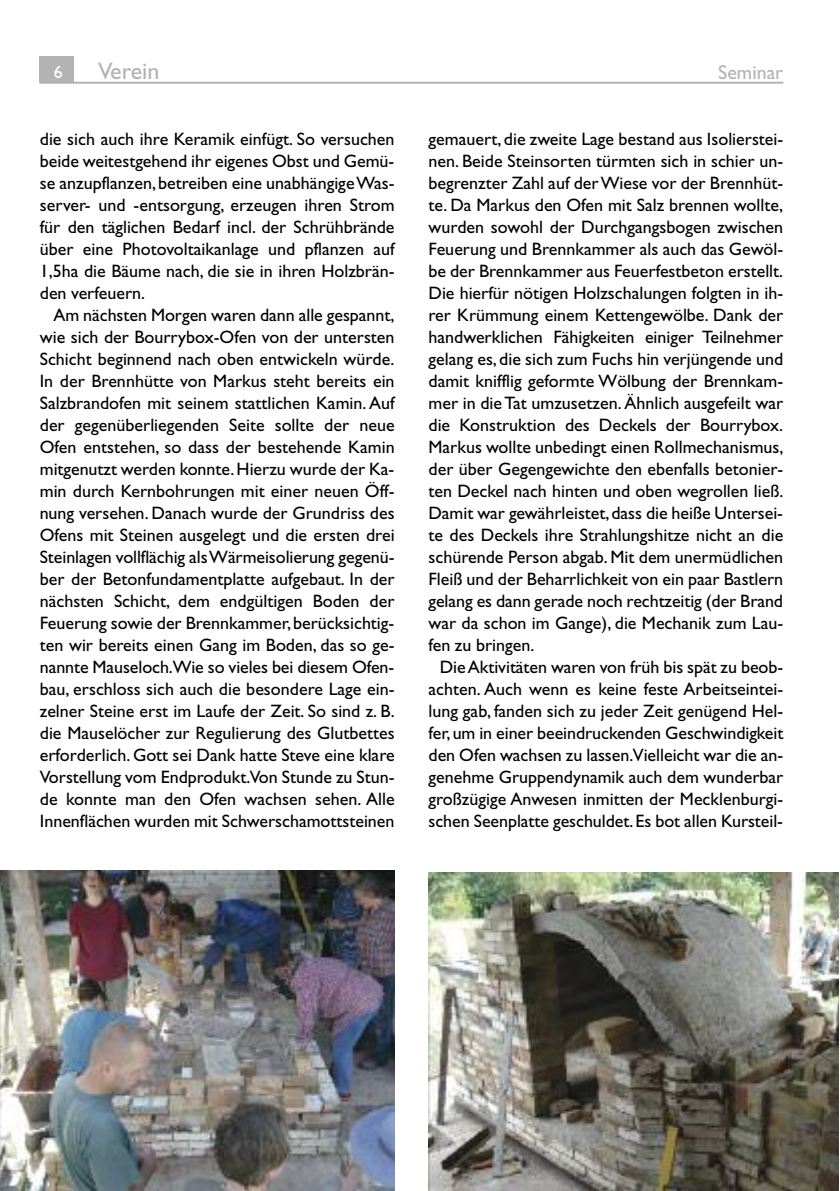
<style>
.page{position:relative;width:840px;height:1191px;background:#fff}
.page>*{position:absolute;margin:0;border:0;box-sizing:border-box;transform-origin:0 0}
.t1{font:24px "Gill Sans";color:#b3b3b3}
.t2{font:20px "Gill Sans";color:#b3b3b3}
.t3{font:18px/22px "Gill Sans";color:#000;text-align:justify}
.t4{font:18px "Gill Sans";color:#fff}
</style>
<div class="page">
<div style="left:40px;top:57px;width:34px;height:26px;background:#b3b3b3"></div>
<img style="left:0;top:870px;width:394px;height:321px">
<img style="left:428px;top:872px;width:410px;height:319px">
<hr style="left:40px;top:82px;width:742px;height:2px;background:#b3b3b3">
<p class="t4" style="left:54px;top:66px;width:10px">6</p>
<h1 class="t1" style="left:98px;top:62px;width:63px">Verein</h1>
<p class="t2" style="left:717px;top:64px;width:67px">Seminar</p>
<p class="t3" style="left:40px;top:129px;width:356px">die sich auch ihre Keramik einfügt. So versuchen beide weitestgehend ihr eigenes Obst und Gemü&shy;se anzupflanzen, betreiben eine unabhängige Was&shy;server- und -entsorgung, erzeugen ihren Strom für den täglichen Bedarf incl. der Schrühbrände über eine Photovoltaikanlage und pflanzen auf 1,5ha die Bäume nach, die sie in ihren Holzbrän&shy;den verfeuern.</p>
<p class="t3" style="left:40px;top:305px;width:356px;text-indent:14px">Am nächsten Morgen waren dann alle gespannt, wie sich der Bourrybox-Ofen von der untersten Schicht beginnend nach oben entwickeln würde.<br>In der Brennhütte von Markus steht bereits ein Salzbrandofen mit seinem stattlichen Kamin. Auf der gegenüberliegenden Seite sollte der neue Ofen entstehen, so dass der bestehende Kamin mitgenutzt werden konnte. Hierzu wurde der Ka&shy;min durch Kernbohrungen mit einer neuen Öff&shy;nung versehen. Danach wurde der Grundriss des Ofens mit Steinen ausgelegt und die ersten drei Steinlagen vollflächig als Wärmeisolierung gegenü&shy;ber der Betonfundamentplatte aufgebaut. In der nächsten Schicht, dem endgültigen Boden der Feuerung sowie der Brennkammer, berücksichtig&shy;ten wir bereits einen Gang im Boden, das so ge&shy;nannte Mauseloch.Wie so vieles bei diesem Ofen&shy;bau, erschloss sich auch die besondere Lage ein&shy;zelner Steine erst im Laufe der Zeit. So sind z. B. die Mauselöcher zur Regulierung des Glutbettes erforderlich. Gott sei Dank hatte Steve eine klare Vorstellung vom Endprodukt.Von Stunde zu Stun&shy;de konnte man den Ofen wachsen sehen. Alle Innenflächen wurden mit Schwerschamottsteinen</p>
<p class="t3" style="left:428px;top:129px;width:356px">gemauert, die zweite Lage bestand aus Isolierstei&shy;nen. Beide Steinsorten türmten sich in schier un&shy;begrenzter Zahl auf der Wiese vor der Brennhüt&shy;te. Da Markus den Ofen mit Salz brennen wollte, wurden sowohl der Durchgangsbogen zwischen Feuerung und Brennkammer als auch das Gewöl&shy;be der Brennkammer aus Feuerfestbeton erstellt.<br>Die hierfür nötigen Holzschalungen folgten in ih&shy;rer Krümmung einem Kettengewölbe. Dank der handwerklichen Fähigkeiten einiger Teilnehmer gelang es, die sich zum Fuchs hin verjüngende und damit knifflig geformte Wölbung der Brennkam&shy;mer in die Tat umzusetzen. Ähnlich ausgefeilt war die Konstruktion des Deckels der Bourrybox.<br>Markus wollte unbedingt einen Rollmechanismus, der über Gegengewichte den ebenfalls betonier&shy;ten Deckel nach hinten und oben wegrollen ließ.<br>Damit war gewährleistet, dass die heiße Untersei&shy;te des Deckels ihre Strahlungshitze nicht an die schürende Person abgab. Mit dem unermüdlichen Fleiß und der Beharrlichkeit von ein paar Bastlern gelang es dann gerade noch rechtzeitig (der Brand war da schon im Gange), die Mechanik zum Lau&shy;fen zu bringen.</p>
<p class="t3" style="left:428px;top:657px;width:356px;text-indent:11px">Die Aktivitäten waren von früh bis spät zu beob&shy;achten. Auch wenn es keine feste Arbeitseintei&shy;lung gab, fanden sich zu jeder Zeit genügend Hel&shy;fer, um in einer beeindruckenden Geschwindigkeit den Ofen wachsen zu lassen.Vielleicht war die an&shy;genehme Gruppendynamik auch dem wunderbar großzügige Anwesen inmitten der Mecklenburgi&shy;schen Seenplatte geschuldet. Es bot allen Kursteil-</p>
</div>
